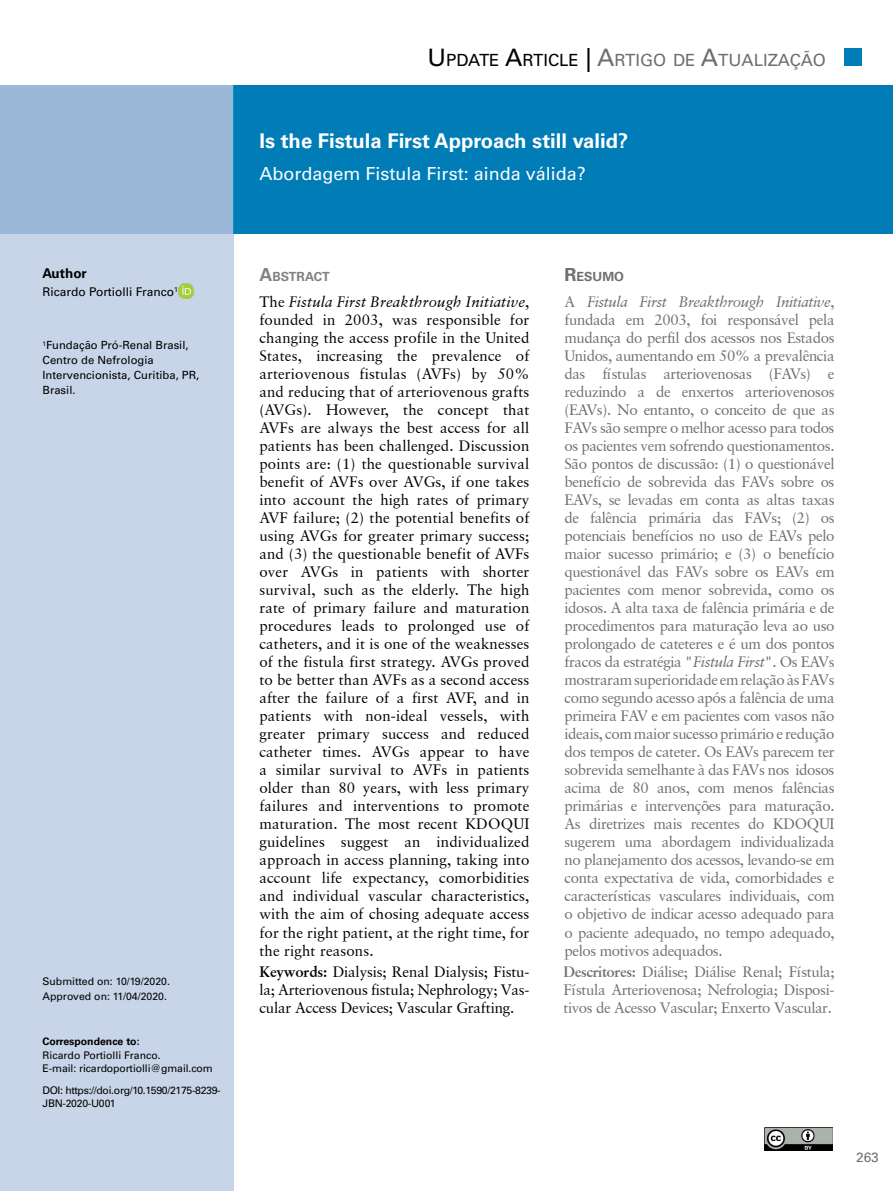
<style>
.page{position:relative;width:893px;height:1191px;background:#fff}
.page>*{position:absolute;margin:0;border:0;box-sizing:border-box;transform-origin:0 0}
.t1{font:700 20.25px "Univers LT Std";color:#fff}
.t2{font:18px "Univers LT Std";color:#fafdff}
.t3{font:16.8px "Univers LT Std";color:#6d6e71}
.t4{font:15px/18px "Garamond Retrospective S Si";color:#000;text-align:justify}
.t5{font:15px/18px "Garamond Retrospective S Si";letter-spacing:-.025em;color:#6e6f72;text-align:justify}
.t6{font:15px/18px "Garamond Retrospective S Si";letter-spacing:-.025em;color:#6f7073;text-align:justify}
.t7{font:700 13.5px "Univers LT Std";color:#000}
.t8{font:13.5px "Univers LT Std";color:#6d6e71}
.t9{font:700 12.6px "Univers LT Std";color:#808285}
.t10{font:700 12.6px "Univers LT Std";color:#6d6e71}
.t11{font:12px "Univers LT Std";color:#000}
.t12{font:11.25px/15px "Univers LT Std";color:#000}
.t13{font:10.5px/15.6px "Univers LT Std";letter-spacing:-.01em;color:#000}
.t14{font:10.5px/13.5px "Univers LT Std";letter-spacing:-.03em;color:#000}
.t15{font:700 10.5px "Univers LT Std";color:#000}
.s1{font-size:24px;color:#000}
.s2{color:#000}
.s3{font-size:24px}
.s4{font-size:18px}
.s5{font-style:italic}
.s6{font-weight:700}
</style>
<div class="page">
<div style="left:0;top:234px;width:234px;height:957px;background:#c8d5e8"></div>
<div style="left:234px;top:85px;width:659px;height:149px;background:#007cb7"></div>
<div style="left:0;top:85px;width:234px;height:149px;background:#9cb8d8"></div>
<div style="left:844px;top:49px;width:17px;height:17px;background:#007cb7"></div>
<img style="left:178px;top:283px;width:16px;height:15px">
<img style="left:764px;top:1127px;width:68px;height:23px">
<p class="t7" style="left:43px;top:265px;width:46px">Author</p>
<p class="t11" style="left:43px;top:285px;width:137px">Ricardo Portiolli Franco<sup>1</sup></p>
<p class="t12" style="left:43px;top:338px;width:158px"><sup>1</sup>Fundação Pró-Renal Brasil,<br>Centro de Nefrologia<br>Intervencionista, Curitiba, PR,<br>Brasil.</p>
<p class="t13" style="left:43px;top:973px;width:129px">Submitted on: 10/19/2020.<br>Approved on: 11/04/2020.</p>
<p class="t15" style="left:43px;top:1035px;width:99px">Correspondence to:</p>
<p class="t13" style="left:43px;top:1048px;width:172px;line-height:13.5px">Ricardo Portiolli Franco.<br>E-mail: ricardoportiolli@gmail.com</p>
<p class="t14" style="left:43px;top:1083px;width:180px">DOI: https://doi.org/10.1590/2175-8239-<br>JBN-2020-U001</p>
<p class="t3" style="left:427px;top:50px;width:400px"><span class="s1">U</span><span class="s2">PDATE</span> <span class="s1">A</span><span class="s2">RTICLE</span> <span class="s1">|</span> <span class="s3">A</span>RTIGO DE <span class="s3">A</span>TUALIZAÇÃO</p>
<h1 class="t1" style="left:259px;top:129px;width:370px">Is the Fistula First Approach still valid?</h1>
<p class="t2" style="left:259px;top:163px;width:328px">Abordagem Fistula First: ainda válida?</p>
<p class="t9" style="left:259px;top:269px;width:72px"><span class="s4">A</span>BSTRACT</p>
<p class="t4" style="left:259px;top:293px;width:272px">The <span class="s5">Fistula First Breakthrough Initiative</span>, founded in 2003, was responsible for changing the access profile in the United States, increasing the prevalence of arteriovenous fistulas (AVFs) by 50% and reducing that of arteriovenous grafts (AVGs). However, the concept that AVFs are always the best access for all patients has been challenged. Discussion points are: (1) the questionable survival benefit of AVFs over AVGs, if one takes into account the high rates of primary AVF failure; (2) the potential benefits of using AVGs for greater primary success; and (3) the questionable benefit of AVFs over AVGs in patients with shorter survival, such as the elderly. The high rate of primary failure and maturation procedures leads to prolonged use of catheters, and it is one of the weaknesses of the fistula first strategy. AVGs proved to be better than AVFs as a second access after the failure of a first AVF, and in patients with non-ideal vessels, with greater primary success and reduced catheter times. AVGs appear to have a similar survival to AVFs in patients older than 80 years, with less primary failures and interventions to promote maturation. The most recent KDOQUI guidelines suggest an individualized approach in access planning, taking into account life expectancy, comorbidities and individual vascular characteristics, with the aim of chosing adequate access for the right patient, at the right time, for the right reasons.</p>
<p class="t4" style="left:259px;top:963px;width:271px"><span class="s6">Keywords:</span> Dialysis; Renal Dialysis; Fistu&shy;la; Arteriovenous fistula; Nephrology; Vas&shy;cular Access Devices; Vascular Grafting.</p>
<p class="t10" style="left:564px;top:269px;width:61px"><span class="s4">R</span>ESUMO</p>
<p class="t5" style="left:564px;top:293px;width:272px">A <span class="s5">Fistula First Breakthrough Initiative</span>, fundada em 2003, foi responsável pela mudança do perfil dos acessos nos Estados Unidos, aumentando em 50% a prevalência das fístulas arteriovenosas (FAVs) e reduzindo a de enxertos arteriovenosos (EAVs). No entanto, o conceito de que as FAVs são sempre o melhor acesso para todos os pacientes vem sofrendo questionamentos.<br>São pontos de discussão: (1) o questionável benefício de sobrevida das FAVs sobre os EAVs, se levadas em conta as altas taxas de falência primária das FAVs; (2) os potenciais benefícios no uso de EAVs pelo maior sucesso primário; e (3) o benefício questionável das FAVs sobre os EAVs em pacientes com menor sobrevida, como os idosos. A alta taxa de falência primária e de procedimentos para maturação leva ao uso prolongado de cateteres e é um dos pontos fracos da estratégia "<span class="s5">Fistula First</span>". Os EAVs mostraram superioridade em relação às FAVs como segundo acesso após a falência de uma primeira FAV e em pacientes com vasos não ideais, com maior sucesso primário e redução dos tempos de cateter. Os EAVs parecem ter sobrevida semelhante à das FAVs nos idosos acima de 80 anos, com menos falências primárias e intervenções para maturação.<br>As diretrizes mais recentes do KDOQUI sugerem uma abordagem individualizada no planejamento dos acessos, levando-se em conta expectativa de vida, comorbidades e características vasculares individuais, com o objetivo de indicar acesso adequado para o paciente adequado, no tempo adequado, pelos motivos adequados.</p>
<p class="t6" style="left:563px;top:963px;width:273px"><span class="s6">Descritores:</span> Diálise; Diálise Renal; Fístula; Fístula Arteriovenosa; Nefrologia; Disposi&shy;tivos de Acesso Vascular; Enxerto Vascular.</p>
<p class="t8" style="left:856px;top:1149px;width:24px">263</p>
</div>
